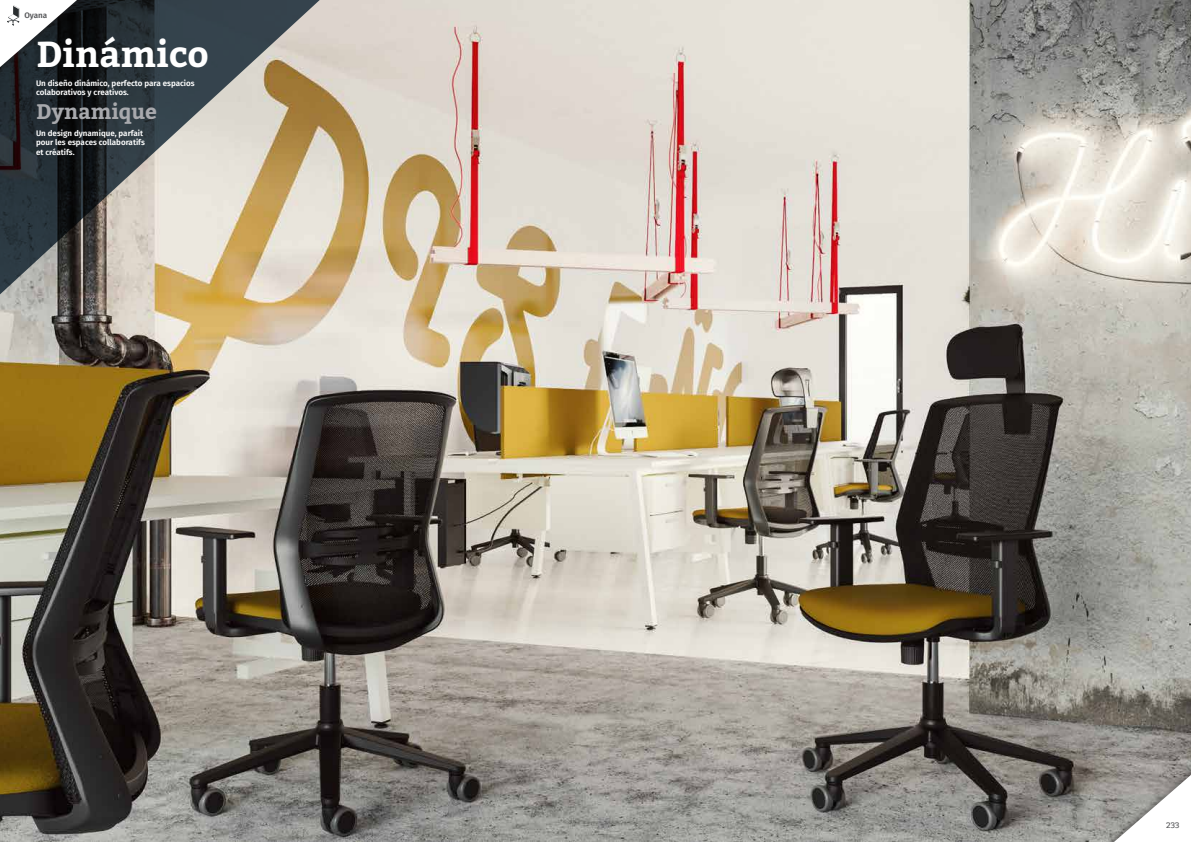
<style>
.page{position:relative;width:1191px;height:842px;background:#fff}
.page>*{position:absolute;margin:0;border:0;box-sizing:border-box;transform-origin:0 0}
.t1{font:700 36px "Bitter";color:#fff}
.t2{font:700 21px "Bitter";color:#a8a9ad}
.t3{font:600 8px/9.6px "Fira Sans";color:#fff}
.t4{font:600 8px "Fira Sans";color:#57585a}
.t5{font:8px "Bitter";color:#57585a}
</style>
<div class="page">
<img style="left:0;top:0;width:1191px;height:842px">
<svg style="left:0;top:0;width:329px;height:302px"></svg>
<div style="left:0;top:0;width:93px;height:81px;background:#231f20;opacity:.4"></div>
<div style="left:1097px;top:761px;width:94px;height:81px;background:#231f20;opacity:.4"></div>
<svg style="left:1104px;top:767px;width:87px;height:75px"></svg>
<svg style="left:0;top:0;width:87px;height:75px"></svg>
<p class="t4" style="left:24px;top:9px;width:24px">Oyana</p>
<h1 class="t1" style="left:36px;top:33px;width:174px">Dinámico</h1>
<h2 class="t2" style="left:36px;top:99px;width:122px">Dynamique</h2>
<p class="t3" style="left:36px;top:78px;width:160px">Un diseño dinámico, perfecto para espacios colaborativos y creativos.</p>
<p class="t3" style="left:36px;top:128px;width:110px">Un design dynamique, parfait pour les espaces collaboratifs et créatifs.</p>
<p class="t5" style="left:1166px;top:820px;width:15px">233</p>
</div>
